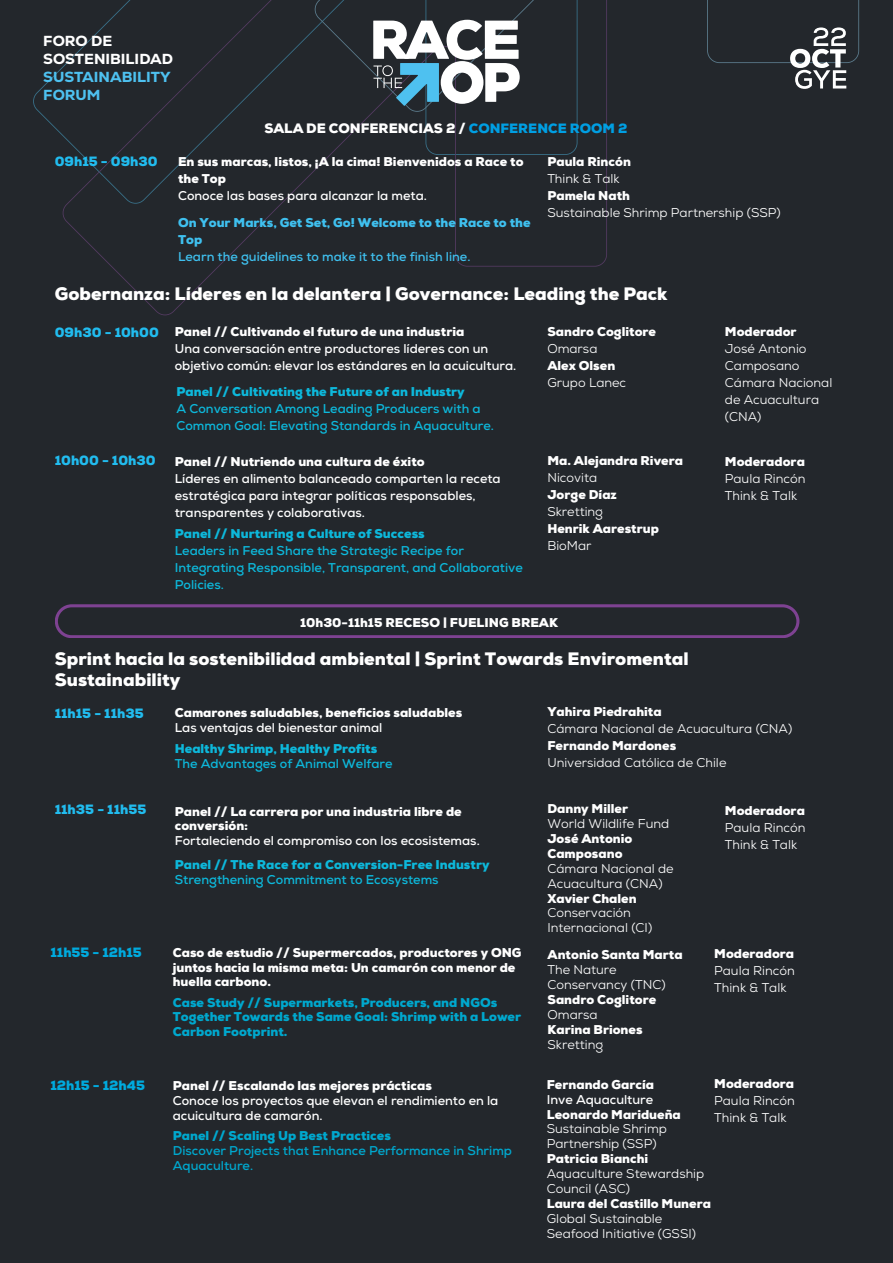
<style>
.page{position:relative;width:893px;height:1263px;background:#23272c}
.page>*{position:absolute;margin:0;border:0;box-sizing:border-box;transform-origin:0 0}
.t1{font:900 18px/21.3px "Nexa";color:#fff}
.t2{font:800 14.85px/17.7px "Nexa";color:#fff}
.t3{font:800 14.85px/17.7px "Nexa";color:#4ec1f0}
.t4{font:900 13.65px "Nexa";color:#fff}
.t5{font:900 13.5px "Nexa";color:#21bcef}
.t6{font:900 13.5px "Nexa";color:#00aade}
.t7{font:900 12.75px/14.9px "Nexa";color:#fff}
.t8{font:12.75px/17px "Nexa";color:#fff}
.t9{font:700 12.75px/17px "Nexa";color:#fff}
.t10{font:700 12.75px/17px "Nexa";color:#0db8db}
.t11{font:900 12.75px "Nexa";color:#0db8db}
.t12{font:900 12.75px/14.9px "Nexa";color:#00a8ce}
.t13{font:700 12.75px/14.9px "Nexa";color:#00a8ce}
.t14{font:900 12.75px/17px "Nexa";color:#3fc0ef}
.t15{font:700 12.75px "Nexa";color:#3fc0ef}
.s1{font-size:13.5px;color:#009fe3}
</style>
<div class="page">
<svg style="left:61px;top:0;width:546px;height:315px"></svg>
<svg style="left:314px;top:0;width:545px;height:112px"></svg>
<svg style="left:790px;top:27px;width:56px;height:62px"></svg>
<svg style="left:373px;top:20px;width:147px;height:86px"></svg>
<svg style="left:55px;top:604px;width:744px;height:34px"></svg>
<p class="t2" style="left:43px;top:32px;width:131px">FORO DE<br>SOSTENIBILIDAD</p>
<p class="t3" style="left:43px;top:68px;width:129px">SUSTAINABILITY<br>FORUM</p>
<p class="t4" style="left:264px;top:120px;width:364px">SALA DE CONFERENCIAS 2 / <span class="s1">CONFERENCE ROOM 2</span></p>
<p class="t5" style="left:55px;top:153px;width:104px">09h15 - 09h30</p>
<p class="t7" style="left:547px;top:154px;width:85px">Paula Rincón</p>
<p class="t8" style="left:547px;top:170px;width:74px">Think &amp; Talk</p>
<p class="t7" style="left:547px;top:188px;width:84px">Pamela Nath</p>
<p class="t8" style="left:547px;top:204px;width:235px">Sustainable Shrimp Partnership (SSP)</p>
<p class="t7" style="left:178px;top:153px;width:347px;line-height:17px">En sus marcas, listos, ¡A la cima! Bienvenidos a Race to the Top</p>
<p class="t9" style="left:178px;top:187px;width:250px">Conoce las bases para alcanzar la meta.</p>
<p class="t14" style="left:178px;top:214px;width:354px">On Your Marks, Get Set, Go! Welcome to the Race to the<br>Top</p>
<p class="t15" style="left:178px;top:248px;width:294px">Learn the guidelines to make it to the finish line.</p>
<h1 class="t1" style="left:55px;top:283px;width:614px">Gobernanza: Líderes en la delantera | Governance: Leading the Pack</h1>
<p class="t7" style="left:175px;top:325px;width:291px">Panel // Cultivando el futuro de una industria</p>
<p class="t9" style="left:175px;top:340px;width:343px">Una conversación entre productores líderes con un objetivo común: elevar los estándares en la acuicultura.</p>
<p class="t11" style="left:176px;top:383px;width:290px">Panel // Cultivating the Future of an Industry</p>
<p class="t10" style="left:176px;top:400px;width:319px">A Conversation Among Leading Producers with a<br>Common Goal: Elevating Standards in Aquaculture.</p>
<p class="t5" style="left:55px;top:324px;width:106px">09h30 - 10h00</p>
<p class="t7" style="left:547px;top:325px;width:110px">Sandro Coglitore</p>
<p class="t8" style="left:547px;top:341px;width:52px">Omarsa</p>
<p class="t7" style="left:547px;top:359px;width:69px">Alex Olsen</p>
<p class="t8" style="left:547px;top:375px;width:80px">Grupo Lanec</p>
<p class="t5" style="left:55px;top:452px;width:102px">10h00 - 10h30</p>
<p class="t7" style="left:175px;top:454px;width:251px">Panel // Nutriendo una cultura de éxito</p>
<p class="t9" style="left:175px;top:470px;width:327px">Líderes en alimento balanceado comparten la receta estratégica para integrar políticas responsables, transparentes y colaborativas.</p>
<p class="t11" style="left:175px;top:526px;width:251px">Panel // Nurturing a Culture of Success</p>
<p class="t10" style="left:175px;top:542px;width:350px">Leaders in Feed Share the Strategic Recipe for<br>Integrating Responsible, Transparent, and Collaborative<br>Policies.</p>
<p class="t7" style="left:547px;top:453px;width:137px">Ma. Alejandra Rivera</p>
<p class="t8" style="left:547px;top:469px;width:51px">Nicovita</p>
<p class="t7" style="left:547px;top:487px;width:71px">Jorge Díaz</p>
<p class="t8" style="left:547px;top:503px;width:57px">Skretting</p>
<p class="t7" style="left:547px;top:521px;width:113px">Henrik Aarestrup</p>
<p class="t8" style="left:547px;top:537px;width:46px">BioMar</p>
<p class="t7" style="left:300px;top:615px;width:259px">10h30-11h15 RECESO | FUELING BREAK</p>
<p class="t7" style="left:725px;top:325px;width:73px">Moderador</p>
<p class="t8" style="left:725px;top:341px;width:109px">José Antonio<br>Camposano<br>Cámara Nacional de Acuacultura (CNA)</p>
<p class="t7" style="left:725px;top:454px;width:82px">Moderadora</p>
<p class="t8" style="left:725px;top:470px;width:82px">Paula Rincón<br>Think &amp; Talk</p>
<h1 class="t1" style="left:55px;top:648px;width:635px">Sprint hacia la sostenibilidad ambiental | Sprint Towards Enviromental<br>Sustainability</h1>
<p class="t7" style="left:175px;top:705px;width:289px">Camarones saludables, beneficios saludables</p>
<p class="t9" style="left:175px;top:719px;width:209px">Las ventajas del bienestar animal</p>
<p class="t7" style="left:547px;top:705px;width:116px">Yahira Piedrahita</p>
<p class="t8" style="left:547px;top:720px;width:246px">Cámara Nacional de Acuacultura (CNA)</p>
<p class="t7" style="left:547px;top:739px;width:130px">Fernando Mardones</p>
<p class="t8" style="left:547px;top:754px;width:181px">Universidad Católica de Chile</p>
<p class="t5" style="left:55px;top:705px;width:90px">11h15 - 11h35</p>
<p class="t11" style="left:175px;top:740px;width:204px">Healthy Shrimp, Healthy Profits</p>
<p class="t10" style="left:175px;top:755px;width:219px">The Advantages of Animal Welfare</p>
<p class="t5" style="left:55px;top:800px;width:93px">11h35 - 11h55</p>
<p class="t6" style="left:51px;top:944px;width:93px">11h55 - 12h15</p>
<p class="t7" style="left:175px;top:804px;width:289px">Panel // La carrera por una industria libre de conversión:</p>
<p class="t9" style="left:175px;top:832px;width:306px">Fortaleciendo el compromiso con los ecosistemas.</p>
<p class="t11" style="left:175px;top:856px;width:316px">Panel // The Race for a Conversion-Free Industry</p>
<p class="t10" style="left:175px;top:871px;width:265px">Strengthening Commitment to Ecosystems</p>
<p class="t7" style="left:173px;top:945px;width:350px">Caso de estudio // Supermercados, productores y ONG juntos hacia la misma meta: Un camarón con menor de huella carbono.</p>
<p class="t12" style="left:173px;top:995px;width:350px">Case Study // Supermarkets, Producers, and NGOs<br>Together Towards the Same Goal: Shrimp with a Lower<br>Carbon Footprint.</p>
<p class="t7" style="left:547px;top:801px;width:82px">Danny Miller</p>
<p class="t8" style="left:547px;top:815px;width:123px">World Wildlife Fund</p>
<p class="t7" style="left:547px;top:831px;width:87px">José Antonio<br>Camposano</p>
<p class="t8" style="left:547px;top:861px;width:128px;line-height:14.9px">Cámara Nacional de<br>Acuacultura (CNA)</p>
<p class="t7" style="left:547px;top:891px;width:91px">Xavier Chalen</p>
<p class="t8" style="left:547px;top:906px;width:106px;line-height:14.9px">Conservación<br>Internacional (CI)</p>
<p class="t7" style="left:547px;top:948px;width:137px">Antonio Santa Marta</p>
<p class="t8" style="left:547px;top:962px;width:120px;line-height:14.9px">The Nature<br>Conservancy (TNC)</p>
<p class="t7" style="left:547px;top:992px;width:110px">Sandro Coglitore</p>
<p class="t8" style="left:547px;top:1006px;width:52px">Omarsa</p>
<p class="t7" style="left:547px;top:1022px;width:97px">Karina Briones</p>
<p class="t8" style="left:547px;top:1036px;width:57px">Skretting</p>
<p class="t7" style="left:725px;top:803px;width:82px">Moderadora</p>
<p class="t8" style="left:725px;top:819px;width:82px">Paula Rincón<br>Think &amp; Talk</p>
<p class="t7" style="left:714px;top:946px;width:82px">Moderadora</p>
<p class="t8" style="left:714px;top:962px;width:82px">Paula Rincón<br>Think &amp; Talk</p>
<p class="t7" style="left:714px;top:1076px;width:82px">Moderadora</p>
<p class="t8" style="left:714px;top:1092px;width:82px">Paula Rincón<br>Think &amp; Talk</p>
<p class="t6" style="left:51px;top:1076px;width:96px">12h15 - 12h45</p>
<p class="t7" style="left:547px;top:1077px;width:109px">Fernando García</p>
<p class="t9" style="left:547px;top:1091px;width:108px">Inve Aquaculture</p>
<p class="t7" style="left:547px;top:1107px;width:136px">Leonardo Maridueña</p>
<p class="t8" style="left:547px;top:1121px;width:122px;line-height:14.9px">Sustainable Shrimp<br>Partnership (SSP)</p>
<p class="t7" style="left:547px;top:1151px;width:103px">Patricia Bianchi</p>
<p class="t8" style="left:547px;top:1166px;width:159px;line-height:14.9px">Aquaculture Stewardship<br>Council (ASC)</p>
<p class="t7" style="left:547px;top:1196px;width:166px">Laura del Castillo Munera</p>
<p class="t8" style="left:547px;top:1211px;width:151px;line-height:14.9px">Global Sustainable<br>Seafood Initiative (GSSI)</p>
<p class="t7" style="left:173px;top:1078px;width:261px">Panel // Escalando las mejores prácticas</p>
<p class="t9" style="left:173px;top:1093px;width:327px;line-height:14.9px">Conoce los proyectos que elevan el rendimiento en la acuicultura de camarón.</p>
<p class="t12" style="left:173px;top:1128px;width:220px">Panel // Scaling Up Best Practices</p>
<p class="t13" style="left:173px;top:1143px;width:341px">Discover Projects that Enhance Performance in Shrimp<br>Aquaculture.</p>
</div>
